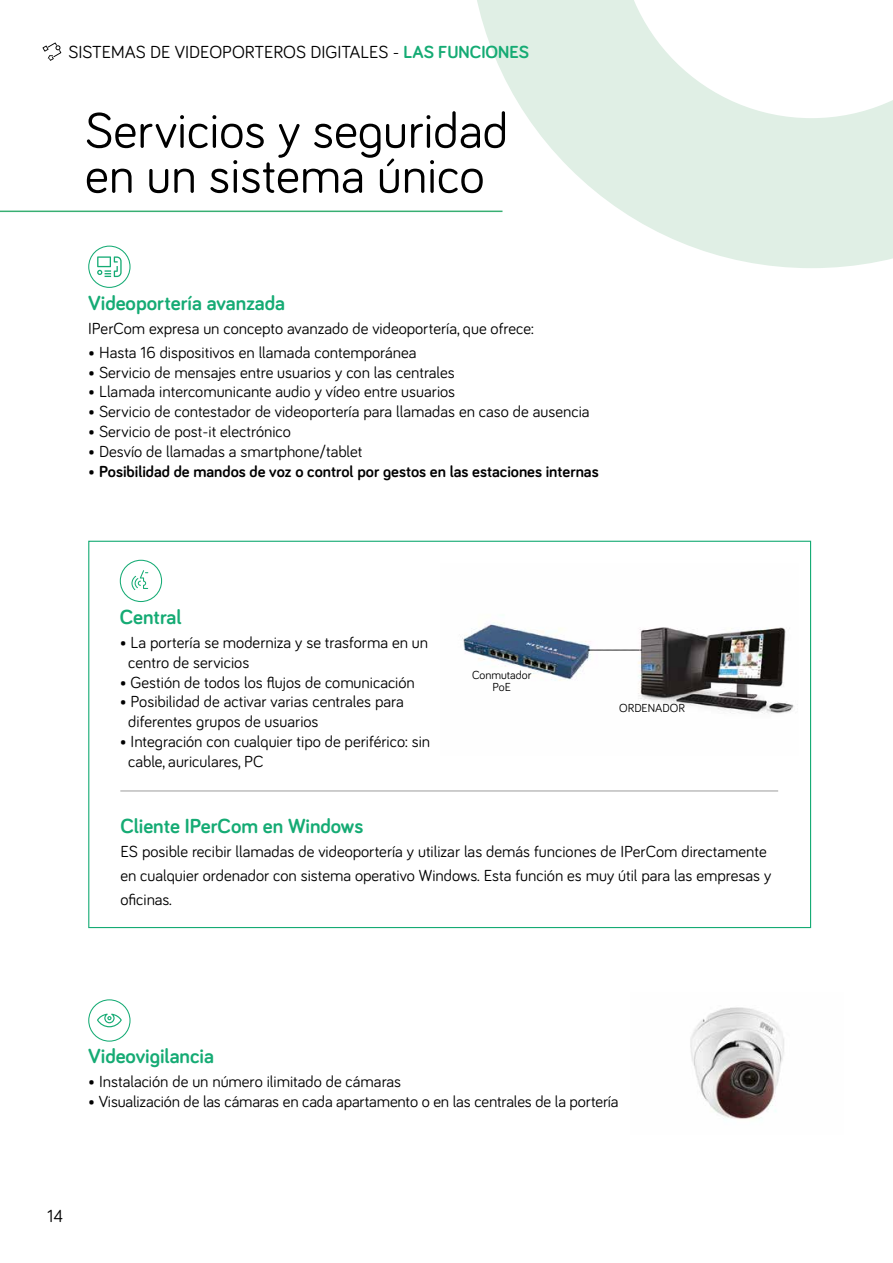
<style>
.page{position:relative;width:893px;height:1263px;background:#fff}
.page>*{position:absolute;margin:0;border:0;box-sizing:border-box;transform-origin:0 0}
.t1{font:51px/45px "Bariol";color:#000}
.t2{font:700 21px "Bariol";color:#15ab74}
.t3{font:18px "Bariol";color:#000}
.t4{font:16.5px/19.8px "Bariol";color:#000}
.t5{font:700 16.5px "Bariol";color:#000}
.t6{font:12px/12px "Bariol";color:#000;text-align:center}
.s1{font-weight:700;color:#15ab74}
.s2{font-weight:400}
</style>
<div class="page">
<img style="left:690px;top:1007px;width:94px;height:112px">
<svg style="left:469px;top:0;width:424px;height:268px;fill:#e0efe5"></svg>
<div style="left:88px;top:541px;width:723px;height:387px;background:#fff;border:1px solid #15ab74"></div>
<svg style="left:42px;top:42px;width:19px;height:19px"></svg>
<svg style="left:97px;top:256px;width:25px;height:21px"></svg>
<div style="left:88px;top:246px;width:43px;height:42px;border:1px solid #15ab74;border-radius:50%"></div>
<div style="left:88px;top:999px;width:43px;height:43px;border:1px solid #15ab74;border-radius:50%"></div>
<svg style="left:97px;top:1013px;width:25px;height:14px"></svg>
<hr style="left:0;top:211px;width:502px;height:1px;background:#38af72">
<hr style="left:120px;top:790px;width:658px;height:1px;background:#9d9d9c">
<img style="left:462px;top:623px;width:332px;height:91px">
<svg style="left:588px;top:650px;width:53px;height:1px"></svg>
<div style="left:120px;top:560px;width:42px;height:42px;border:1px solid #15ab74;border-radius:50%"></div>
<svg style="left:131px;top:570px;width:17px;height:20px"></svg>
<p class="t3" style="left:68px;top:39px;width:462px">SISTEMAS DE VIDEOPORTEROS DIGITALES - <span class="s1">LAS FUNCIONES</span></p>
<h1 class="t1" style="left:85px;top:106px;width:425px">Servicios y seguridad en un sistema único</h1>
<p class="t2" style="left:88px;top:288px;width:198px">Videoportería avanzada</p>
<p class="t4" style="left:88px;top:318px;width:447px">IPerCom expresa un concepto avanzado de videoportería, que ofrece:</p>
<p class="t4" style="left:88px;top:342px;width:330px">• Hasta 16 dispositivos en llamada contemporánea</p>
<p class="t4" style="left:88px;top:361px;width:368px">• Servicio de mensajes entre usuarios y con las centrales</p>
<p class="t4" style="left:88px;top:381px;width:369px">• Llamada intercomunicante audio y vídeo entre usuarios</p>
<p class="t4" style="left:88px;top:401px;width:503px">• Servicio de contestador de videoportería para llamadas en caso de ausencia</p>
<p class="t4" style="left:88px;top:421px;width:204px">• Servicio de post-it electrónico</p>
<p class="t4" style="left:88px;top:441px;width:276px">• Desvío de llamadas a smartphone/tablet</p>
<p class="t5" style="left:88px;top:460px;width:512px"><span class="s2">•</span> Posibilidad de mandos de voz o control por gestos en las estaciones internas</p>
<p class="t2" style="left:120px;top:602px;width:63px">Central</p>
<p class="t4" style="left:128px;top:632px;width:301px;text-indent:-8px">• La portería se moderniza y se trasforma en un centro de servicios</p>
<p class="t4" style="left:120px;top:671px;width:297px">• Gestión de todos los flujos de comunicación</p>
<p class="t4" style="left:128px;top:691px;width:277px;text-indent:-8px">• Posibilidad de activar varias centrales para diferentes grupos de usuarios</p>
<p class="t4" style="left:128px;top:731px;width:303px;text-indent:-8px">• Integración con cualquier tipo de periférico: sin cable, auriculares, PC</p>
<p class="t6" style="left:472px;top:669px;width:61px">Conmutador<br>PoE</p>
<p class="t6" style="left:619px;top:701px;width:67px">ORDENADOR</p>
<p class="t2" style="left:120px;top:811px;width:244px">Cliente IPerCom en Windows</p>
<p class="t4" style="left:120px;top:838px;width:652px;line-height:24px">ES posible recibir llamadas de videoportería y utilizar las demás funciones de IPerCom directamente en cualquier ordenador con sistema operativo Windows. Esta función es muy útil para las empresas y oficinas.</p>
<p class="t2" style="left:88px;top:1042px;width:127px">Videovigilancia</p>
<p class="t4" style="left:88px;top:1071px;width:315px">• Instalación de un número ilimitado de cámaras</p>
<p class="t4" style="left:88px;top:1091px;width:532px">• Visualización de las cámaras en cada apartamento o en las centrales de la portería</p>
<p class="t3" style="left:47px;top:1203px;width:18px">14</p>
</div>
